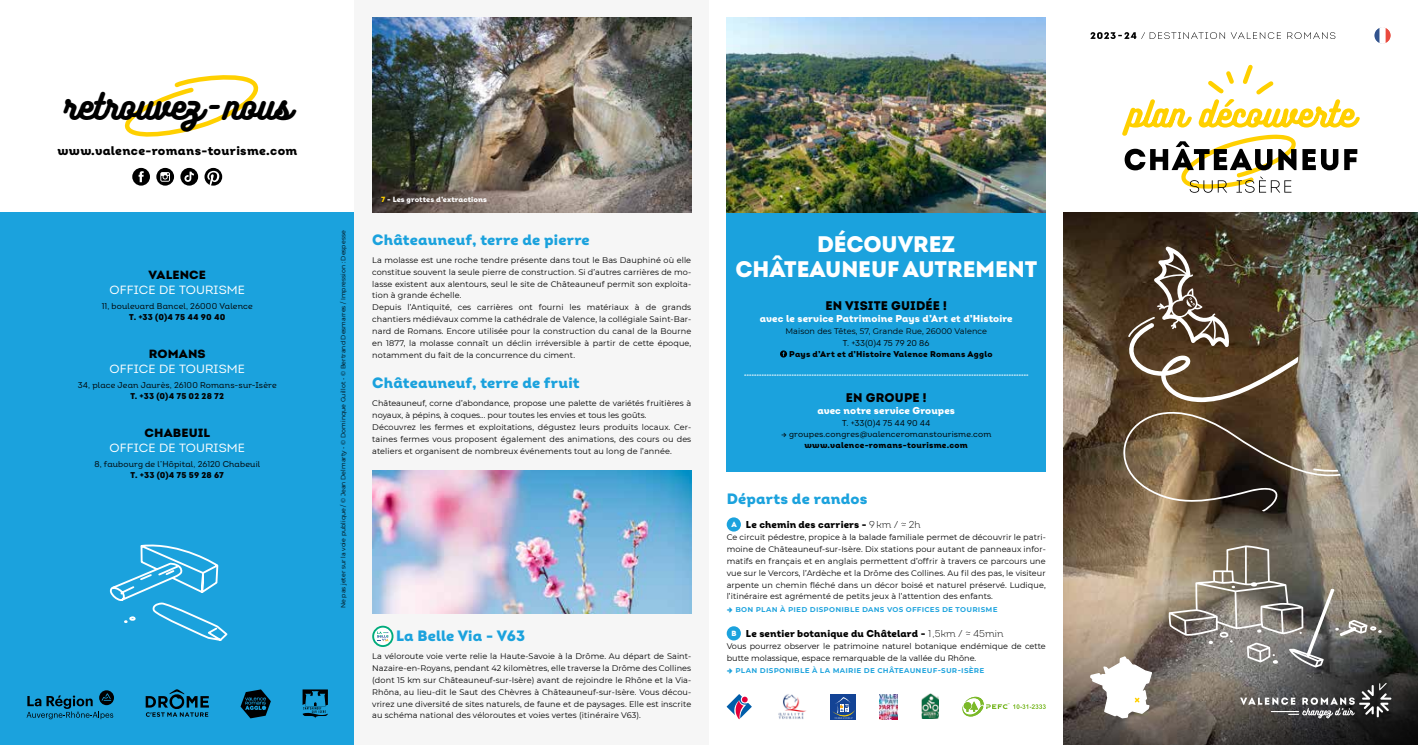
<style>
.page{position:relative;width:1418px;height:745px;background:#fff}
.page>*{position:absolute;margin:0;border:0;box-sizing:border-box;transform-origin:0 0}
.t1{font:32.5px "Bukhari Script";color:#000}
.t2{font:900 22.5px/25px "Intro";letter-spacing:-.005em;color:#fff;text-align:center}
.t3{font:15px "Intro Black Alt";letter-spacing:.01em;color:#1ba2dd}
.t4{font:12.5px "Intro Black Alt";letter-spacing:.015em;color:#000}
.t5{font:11.88px "Intro Regular Alt";letter-spacing:.01em;color:#fff;scale:1.05 1}
.t6{font:11.88px "Intro Black Alt";letter-spacing:.01em;color:#000;scale:1.05 1}
.t7{font:10px "Intro Black Alt";letter-spacing:.01em;color:#000}
.t8{font:10px "Intro Black Alt";letter-spacing:.01em;color:#fff}
.t9{font:8.5px "Intro Regular Alt";letter-spacing:.015em;color:#000}
.t10{font:8.5px "Intro Black Alt";letter-spacing:.025em;color:#000}
.t11{font:600 8.5px "Montserrat";letter-spacing:.03em;color:#1ba2dd}
.t12{font:8.12px/11.9px "Montserrat";letter-spacing:.01em;color:#000}
.t13{font:7.5px "Intro Black Alt";letter-spacing:.01em;color:#fff}
.t14{font:6.25px "Montserrat";color:#000}
.s1{color:#ffd000}
.s2{font-size:7.5px;color:#fff}
.s3{font-family:"Intro Light Alt"}
.s4{font-family:"Intro Black Alt";font-weight:400}
</style>
<div class="page">
<div style="left:726px;top:213px;width:319px;height:258px;background:#1ba2dd"></div>
<div style="left:0;top:213px;width:354px;height:531px;background:#1ba2dd"></div>
<div style="left:354px;top:0;width:355px;height:744px;background:#f6f6f6"></div>
<img style="left:372px;top:18px;width:319px;height:195px">
<img style="left:372px;top:470px;width:319px;height:142px">
<div style="left:726px;top:517px;width:15px;height:14px;background:#1ba2dd;border-radius:50%"></div>
<div style="left:726px;top:626px;width:15px;height:14px;background:#1ba2dd;border-radius:50%"></div>
<svg style="left:372px;top:625px;width:21px;height:21px"></svg>
<svg style="left:377px;top:631px;width:11px;height:10px"></svg>
<img style="left:726px;top:18px;width:319px;height:195px">
<svg style="left:109px;top:544px;width:119px;height:97px"></svg>
<svg style="left:124px;top:75px;width:135px;height:62px"></svg>
<img style="left:1063px;top:213px;width:354px;height:531px">
<svg style="left:1122px;top:64px;width:237px;height:129px"></svg>
<svg style="left:1240px;top:682px;width:151px;height:36px;background:#5e5d5c"></svg>
<svg style="left:1090px;top:32px;width:245px;height:7px"></svg>
<svg style="left:1089px;top:654px;width:64px;height:64px"></svg>
<svg style="left:132px;top:168px;width:18px;height:17px"></svg>
<svg style="left:156px;top:168px;width:18px;height:17px"></svg>
<svg style="left:180px;top:168px;width:18px;height:17px"></svg>
<svg style="left:204px;top:168px;width:18px;height:17px"></svg>
<svg style="left:780px;top:350px;width:7px;height:7px"></svg>
<svg style="left:744px;top:374px;width:283px;height:1px"></svg>
<svg style="left:240px;top:689px;width:31px;height:29px"></svg>
<svg style="left:27px;top:690px;width:87px;height:28px"></svg>
<svg style="left:146px;top:689px;width:63px;height:27px"></svg>
<svg style="left:962px;top:696px;width:83px;height:20px"></svg>
<div style="left:830px;top:693px;width:26px;height:25px;background:#134395"></div>
<svg style="left:831px;top:697px;width:24px;height:23px"></svg>
<img style="left:879px;top:694px;width:18px;height:24px">
<svg style="left:726px;top:694px;width:25px;height:24px"></svg>
<img style="left:778px;top:694px;width:28px;height:24px">
<img style="left:921px;top:693px;width:17px;height:25px">
<svg style="left:302px;top:689px;width:26px;height:29px"></svg>
<svg style="left:1168px;top:545px;width:213px;height:122px;background:#878177"></svg>
<img style="left:1122px;top:246px;width:218px;height:265px">
<svg style="left:1375px;top:28px;width:14px;height:15px"></svg>
<div style="left:1373px;top:26px;width:18px;height:19px;border:1px solid #fff;border-radius:50%"></div>
<h1 class="t1" style="left:63px;top:90px;width:230px">retrouvez -nous</h1>
<h3 class="t4" style="left:58px;top:143px;width:241px">www.valence-romans-tourisme.com</h3>
<h3 class="t6" style="left:148px;top:267px;width:56px">VALENCE</h3>
<h3 class="t5" style="left:109px;top:282px;width:131px">OFFICE DE TOURISME</h3>
<p class="t9" style="left:102px;top:300px;width:152px">11, boulevard Bancel, 26000 Valence</p>
<p class="t10" style="left:129px;top:311px;width:98px">T. +33 (0)4 75 44 90 40</p>
<h3 class="t6" style="left:149px;top:346px;width:56px">ROMANS</h3>
<h3 class="t5" style="left:109px;top:361px;width:131px">OFFICE DE TOURISME</h3>
<p class="t9" style="left:78px;top:379px;width:200px">34, place Jean Jaurès, 26100 Romans-sur-Isère</p>
<p class="t10" style="left:130px;top:390px;width:95px">T. +33 (0)4 75 02 28 72</p>
<h3 class="t6" style="left:144px;top:424px;width:64px">CHABEUIL</h3>
<h3 class="t5" style="left:109px;top:440px;width:131px">OFFICE DE TOURISME</h3>
<p class="t9" style="left:94px;top:458px;width:167px">8, faubourg de l’Hôpital, 26120 Chabeuil</p>
<p class="t10" style="left:130px;top:469px;width:95px">T. +33 (0)4 75 59 28 67</p>
<p class="t14" style="left:339px;top:607px;width:379px;rotate:-90deg">Ne pas jeter sur la voie publique / © Jean Delmarty - © Dominque Guillot - © Bertrand Desmarres / Impression : Despesse</p>
<p class="t13" style="left:381px;top:194px;width:107px"><span class="s1">7</span> - Les grottes d’extractions</p>
<h3 class="t3" style="left:372px;top:230px;width:219px">Châteauneuf, terre de pierre</h3>
<p class="t12" style="left:372px;top:253px;width:320px">La molasse est une roche tendre présente dans tout le Bas Dauphiné où elle constitue souvent la seule pierre de construction. Si d’autres carrières de mo&shy;lasse existent aux alentours, seul le site de Châteauneuf permit son exploita&shy;tion à grande échelle.<br>Depuis l’Antiquité, ces carrières ont fourni les matériaux à de grands chantiers médiévaux comme la cathédrale de Valence, la collégiale Saint-Bar&shy;nard de Romans. Encore utilisée pour la construction du canal de la Bourne en 1877, la molasse connaît un déclin irréversible à partir de cette époque, notamment du fait de la concurrence du ciment.</p>
<h3 class="t3" style="left:372px;top:373px;width:209px">Châteauneuf, terre de fruit</h3>
<p class="t12" style="left:372px;top:397px;width:320px">Châteauneuf, corne d’abondance, propose une palette de variétés fruitières à noyaux, à pépins, à coques... pour toutes les envies et tous les goûts.<br>Découvrez les fermes et exploitations, dégustez leurs produits locaux. Cer&shy;taines fermes vous proposent également des animations, des cours ou des ateliers et organisent de nombreux événements tout au long de l’année.</p>
<h3 class="t3" style="left:396px;top:625px;width:131px">La Belle Via - V63</h3>
<p class="t12" style="left:372px;top:649px;width:320px;text-align:justify">La véloroute voie verte relie la Haute-Savoie à la Drôme. Au départ de Saint-Nazaire-en-Royans, pendant 42 kilomètres, elle traverse la Drôme des Collines (dont 15 km sur Châteauneuf-sur-Isère) avant de rejoindre le Rhône et la Via-Rhôna, au lieu-dit le Saut des Chèvres à Châteauneuf-sur-Isère. Vous décou&shy;vrirez une diversité de sites naturels, de faune et de paysages. Elle est inscrite au schéma national des véloroutes et voies vertes (itinéraire V63).</p>
<h2 class="t2" style="left:735px;top:231px;width:303px">DÉCOUVREZ<br>CHÂTEAUNEUF AUTREMENT</h2>
<h3 class="t4" style="left:825px;top:297px;width:123px">EN VISITE GUIDÉE !</h3>
<p class="t8" style="left:759px;top:312px;width:254px">avec le service Patrimoine Pays d’Art et d’Histoire</p>
<p class="t12" style="left:785px;top:325px;width:203px">Maison des Têtes, 57, Grande Rue, 26000 Valence</p>
<p class="t9" style="left:843px;top:337px;width:88px">T. +33(0)4 75 79 20 86</p>
<p class="t10" style="left:789px;top:348px;width:205px">Pays d’Art et d’Histoire Valence Romans Agglo</p>
<h3 class="t4" style="left:846px;top:389px;width:82px">EN GROUPE !</h3>
<p class="t8" style="left:817px;top:404px;width:139px">avec notre service Groupes</p>
<p class="t9" style="left:842px;top:417px;width:89px">T. +33(0)4 75 44 90 44</p>
<p class="t9" style="left:781px;top:428px;width:212px">→ groupes.congres@valenceromanstourisme.com</p>
<p class="t10" style="left:804px;top:439px;width:165px">www.valence-romans-tourisme.com</p>
<h3 class="t3" style="left:726px;top:488px;width:142px">Départs de randos</h3>
<p class="t7" style="left:731px;top:517px;width:191px"><span class="s2">A</span> Le chemin des carriers - <span class="s3">9 km / 2h</span></p>
<p class="t12" style="left:726px;top:530px;width:320px;text-align:justify">Ce circuit pédestre, propice à la balade familiale permet de découvrir le patri&shy;moine de Châteauneuf-sur-Isère. Dix stations pour autant de panneaux infor&shy;matifs en français et en anglais permettent d’offrir à travers ce parcours une vue sur le Vercors, l’Ardèche et la Drôme des Collines. Au fil des pas, le visiteur arpente un chemin fléché dans un décor boisé et naturel préservé. Ludique, l’itinéraire est agrémenté de petits jeux à l’attention des enfants.</p>
<p class="t11" style="left:726px;top:602px;width:272px"><span class="s4">→</span> BON PLAN À PIED DISPONIBLE DANS VOS OFFICES DE TOURISME</p>
<p class="t7" style="left:731px;top:626px;width:273px"><span class="s2">B</span> Le sentier botanique du Châtelard - <span class="s3">1,5km / 45min</span></p>
<p class="t12" style="left:726px;top:639px;width:320px">Vous pourrez observer le patrimoine naturel botanique endémique de cette butte molassique, espace remarquable de la vallée du Rhône.</p>
<p class="t11" style="left:726px;top:663px;width:259px"><span class="s4">→</span> PLAN DISPONIBLE À LA MAIRIE DE CHÂTEAUNEUF-SUR-ISÈRE</p>
</div>
